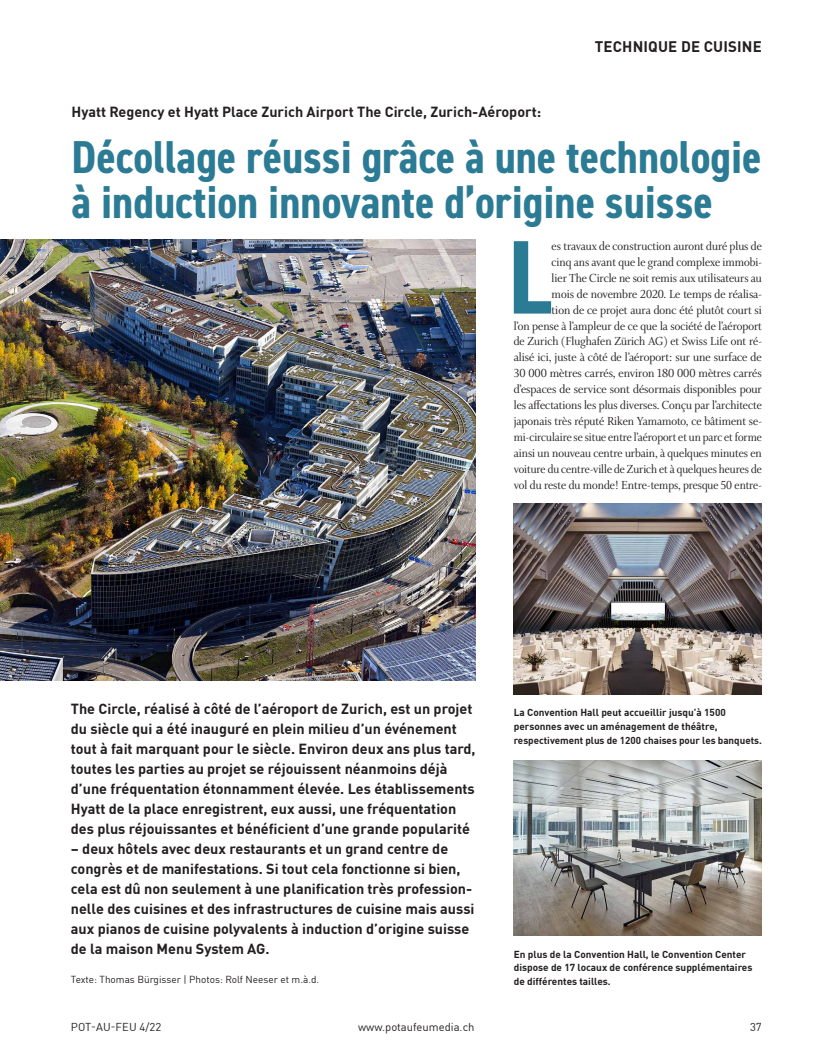
<style>
.page{position:relative;width:815px;height:1063px;background:#fff}
.page>*{position:absolute;margin:0;border:0;box-sizing:border-box;transform-origin:0 0}
.t1{font:700 condensed 104.88px "DIN2014";color:#2c7b95}
.t2{font:700 condensed 46.25px/45px "DIN2014";color:#2c7b95}
.t3{font:700 15px "DINOT";letter-spacing:.01em;color:#231f20}
.t4{font:700 14.38px/20px "DINOT";color:#231f20}
.t5{font:12.5px/16px "Whitman Display";color:#231f20;text-align:right}
.t6{font:11.25px "DINOT";color:#231f20}
.t7{font:700 10px/13.8px "DINOT";color:#231f20}
.t8{font:10px "DINOT";color:#231f20}
</style>
<div class="page">
<img style="left:0;top:240px;width:476px;height:440px">
<img style="left:514px;top:503px;width:248px;height:192px">
<img style="left:514px;top:760px;width:248px;height:176px">
<p class="t3" style="left:595px;top:35px;width:168px">TECHNIQUE DE CUISINE</p>
<p class="t4" style="left:72px;top:101px;width:471px">Hyatt Regency et Hyatt Place Zurich Airport The Circle, Zurich-Aéroport:</p>
<h2 class="t2" style="left:72px;top:134px;width:691px">Décollage réussi grâce à une technologie à induction innovante d’origine suisse</h2>
<p class="t5" style="left:514px;top:238px;width:250px">es travaux de construction auront duré plus de<br>cinq ans avant que le grand complexe immobi-<br>lier The Circle ne soit remis aux utilisateurs au<br>mois de novembre 2020. Le temps de réalisa-<br>tion de ce projet aura donc été plutôt court si<br>l’on pense à l’ampleur de ce que la société de l’aéroport de Zurich (Flughafen Zürich AG) et Swiss Life ont ré&shy;alisé ici, juste à côté de l’aéroport: sur une surface de 30 000 mètres carrés, environ 180 000 mètres carrés d’espaces de service sont désormais disponibles pour les affectations les plus diverses. Conçu par l’architecte japonais très réputé Riken Yamamoto, ce bâtiment se&shy;mi-circulaire se situe entre l’aéroport et un parc et forme ainsi un nouveau centre urbain, à quelques minutes en voiture du centre-ville de Zurich et à quelques heures de vol du reste du monde! Entre-temps, presque 50 entre-</p>
<h1 class="t1" style="left:508px;top:208px;width:45px">L</h1>
<p class="t4" style="left:71px;top:698px;width:406px">The Circle, réalisé à côté de l’aéroport de Zurich, est un projet du siècle qui a été inauguré en plein milieu d’un événement tout à fait marquant pour le siècle. Environ deux ans plus tard, toutes les parties au projet se réjouissent néanmoins déjà d’une fréquentation étonnamment élevée. Les établissements Hyatt de la place enregistrent, eux aussi, une fréquentation des plus réjouissantes et bénéficient d’une grande popularité</p>
<p class="t4" style="left:71px;top:838px;width:405px">– deux hôtels avec deux restaurants et un grand centre de congrès et de manifestations. Si tout cela fonctionne si bien, cela est dû non seulement à une planification très profession&shy;nelle des cuisines et des infrastructures de cuisine mais aussi aux pianos de cuisine polyvalents à induction d’origine suisse de la maison Menu System AG.</p>
<p class="t8" style="left:71px;top:972px;width:250px">Texte: Thomas Bürgisser | Photos: Rolf Neeser et m.à.d.</p>
<p class="t7" style="left:514px;top:705px;width:250px">La Convention Hall peut accueillir jusqu’à 1500 personnes avec un aménagement de théâtre, respectivement plus de 1200 chaises pour les banquets.</p>
<p class="t7" style="left:514px;top:946px;width:240px">En plus de la Convention Hall, le Convention Center dispose de 17 locaux de conférence supplémentaires de différentes tailles.</p>
<p class="t6" style="left:71px;top:1018px;width:92px">POT-AU-FEU 4/22</p>
<p class="t6" style="left:358px;top:1018px;width:118px">www.potaufeumedia.ch</p>
<p class="t6" style="left:750px;top:1018px;width:13px">37</p>
</div>
